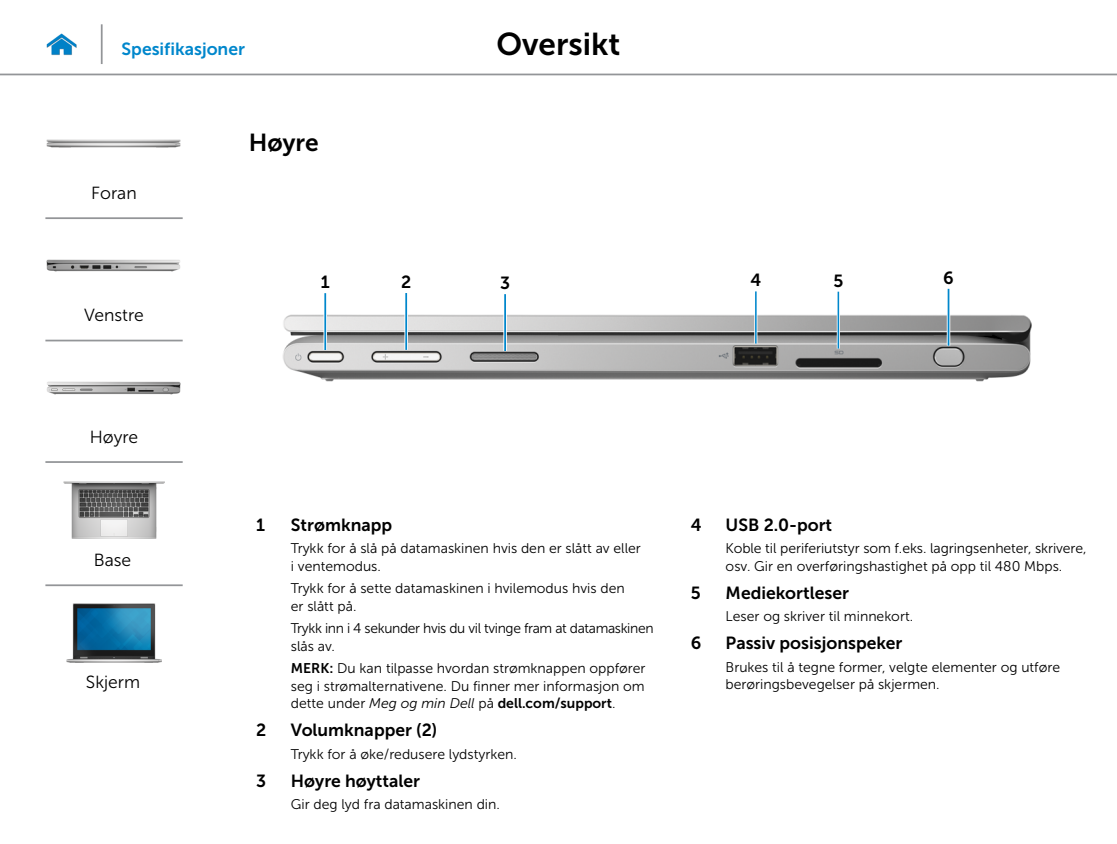
<style>
.page{position:relative;width:1117px;height:844px;background:#fff}
.page>*{position:absolute;margin:0;border:0;box-sizing:border-box;transform-origin:0 0}
.t1{font:31.5px "Museo Sans For Dell 700";color:#000}
.Head2{font:24.5px "Museo Sans For Dell 700";color:#000}
.Callout_Head{font:17.5px "Museo Sans For Dell 700";color:#000}
.t2{font:17.5px "Museo Sans For Dell 300";color:#000}
.t3{font:17.5px "Museo Sans For Dell 700";color:#0087cc}
.Callout-L{font:17.5px "Museo Sans For Dell 700";color:#000}
.Callout_description{font:14px/17.5px "Museo Sans For Dell 300";color:#000}
.Callout_Head-2{font:14px/17.5px "Museo Sans For Dell 300";color:#000}
.Callout_description-2{font:14px/17.5px "Museo Sans For Dell 300";letter-spacing:-.025em;color:#000}
.s1{font-family:"Museo Sans For Dell 700"}
.s2{font-style:italic}
</style>
<div class="page">
<hr style="left:0;top:74px;width:1116px;height:1px;background:#939598">
<img style="left:46px;top:33px;width:31px;height:23px">
<img style="left:283px;top:312px;width:749px;height:70px">
<svg style="left:946px;top:289px;width:4px;height:56px"></svg>
<hr style="left:947px;top:289px;width:2px;height:56px;background:#0087cc">
<svg style="left:323px;top:293px;width:4px;height:57px"></svg>
<hr style="left:324px;top:293px;width:2px;height:57px;background:#0087cc">
<svg style="left:404px;top:293px;width:4px;height:57px"></svg>
<hr style="left:405px;top:293px;width:2px;height:57px;background:#0087cc">
<hr style="left:503px;top:294px;width:3px;height:57px;background:#fff">
<hr style="left:504px;top:294px;width:2px;height:57px;background:#0087cc">
<hr style="left:754px;top:291px;width:3px;height:52px;background:#fff">
<hr style="left:755px;top:291px;width:1px;height:52px;background:#0087cc">
<hr style="left:836px;top:291px;width:3px;height:57px;background:#fff">
<hr style="left:837px;top:291px;width:1px;height:57px;background:#0087cc">
<hr style="left:101px;top:24px;width:2px;height:40px;background:#939598">
<img style="left:47px;top:139px;width:134px;height:9px">
<img style="left:47px;top:259px;width:133px;height:13px">
<img style="left:47px;top:381px;width:134px;height:13px">
<img style="left:64px;top:481px;width:100px;height:57px">
<img style="left:66px;top:603px;width:95px;height:59px">
<hr style="left:45px;top:217px;width:138px;height:2px;background:#939598">
<hr style="left:45px;top:339px;width:138px;height:2px;background:#939598">
<hr style="left:45px;top:461px;width:138px;height:2px;background:#939598">
<hr style="left:45px;top:584px;width:138px;height:2px;background:#939598">
<p class="t3" style="left:122px;top:39px;width:125px">Spesifikasjoner</p>
<h1 class="t1" style="left:496px;top:26px;width:125px">Oversikt</h1>
<p class="t2" style="left:91px;top:183px;width:47px">Foran</p>
<p class="t2" style="left:84px;top:305px;width:61px">Venstre</p>
<p class="t2" style="left:90px;top:428px;width:50px">Høyre</p>
<p class="t2" style="left:94px;top:550px;width:39px">Base</p>
<p class="t2" style="left:86px;top:672px;width:56px">Skjerm</p>
<p class="Head2" style="left:249px;top:128px;width:71px">Høyre</p>
<p class="Callout-L" style="left:321px;top:272px;width:10px">1</p>
<p class="Callout-L" style="left:401px;top:272px;width:12px">2</p>
<p class="Callout-L" style="left:833px;top:271px;width:11px">5</p>
<p class="Callout-L" style="left:943px;top:268px;width:12px">6</p>
<p class="Callout-L" style="left:500px;top:273px;width:12px">3</p>
<p class="Callout-L" style="left:750px;top:270px;width:12px">4</p>
<p class="Callout_Head" style="left:256px;top:515px;width:10px">1</p>
<p class="Callout_Head" style="left:291px;top:515px;width:103px">Strømknapp</p>
<p class="Callout_description" style="left:291px;top:540px;width:351px">Trykk for å slå på datamaskinen hvis den er slått av eller i ventemodus.</p>
<p class="Callout_description" style="left:291px;top:579px;width:335px">Trykk for å sette datamaskinen i hvilemodus hvis den er slått på.</p>
<p class="Callout_description-2" style="left:291px;top:619px;width:364px">Trykk inn i 4 sekunder hvis du vil tvinge fram at datamaskinen slås av.</p>
<p class="Callout_description" style="left:291px;top:659px;width:356px;text-align:justify"><span class="s1">MERK:</span> Du kan tilpasse hvordan strømknappen oppfører seg i strømalternativene. Du finner mer informasjon om dette under <span class="s2">Meg og min Dell</span> på <span class="s1">dell.com/support</span>.</p>
<p class="Callout_Head" style="left:256px;top:720px;width:12px">2</p>
<p class="Callout_Head" style="left:291px;top:720px;width:148px">Volumknapper (2)</p>
<p class="Callout_description" style="left:291px;top:745px;width:227px">Trykk for å øke/redusere lydstyrken.</p>
<p class="Callout_Head" style="left:256px;top:771px;width:12px">3</p>
<p class="Callout_Head" style="left:291px;top:771px;width:131px">Høyre høyttaler</p>
<p class="Callout_description" style="left:291px;top:795px;width:210px">Gir deg lyd fra datamaskinen din.</p>
<p class="Callout_Head" style="left:690px;top:515px;width:12px">4</p>
<p class="Callout_Head" style="left:725px;top:515px;width:108px">USB 2.0-port</p>
<p class="Callout_description" style="left:725px;top:540px;width:362px">Koble til periferiutstyr som f.eks. lagringsenheter, skrivere, osv. Gir en overføringshastighet på opp til 480 Mbps.</p>
<p class="Callout_Head" style="left:690px;top:583px;width:11px">5</p>
<p class="Callout_Head" style="left:725px;top:583px;width:125px">Mediekortleser</p>
<p class="Callout_description" style="left:725px;top:607px;width:189px">Leser og skriver til minnekort.</p>
<p class="Callout_Head" style="left:690px;top:633px;width:12px">6</p>
<p class="Callout_Head" style="left:725px;top:633px;width:178px">Passiv posisjonspeker</p>
<p class="Callout_Head-2" style="left:725px;top:658px;width:336px">Brukes til å tegne former, velgte elementer og utføre berøringsbevegelser på skjermen.</p>
</div>
